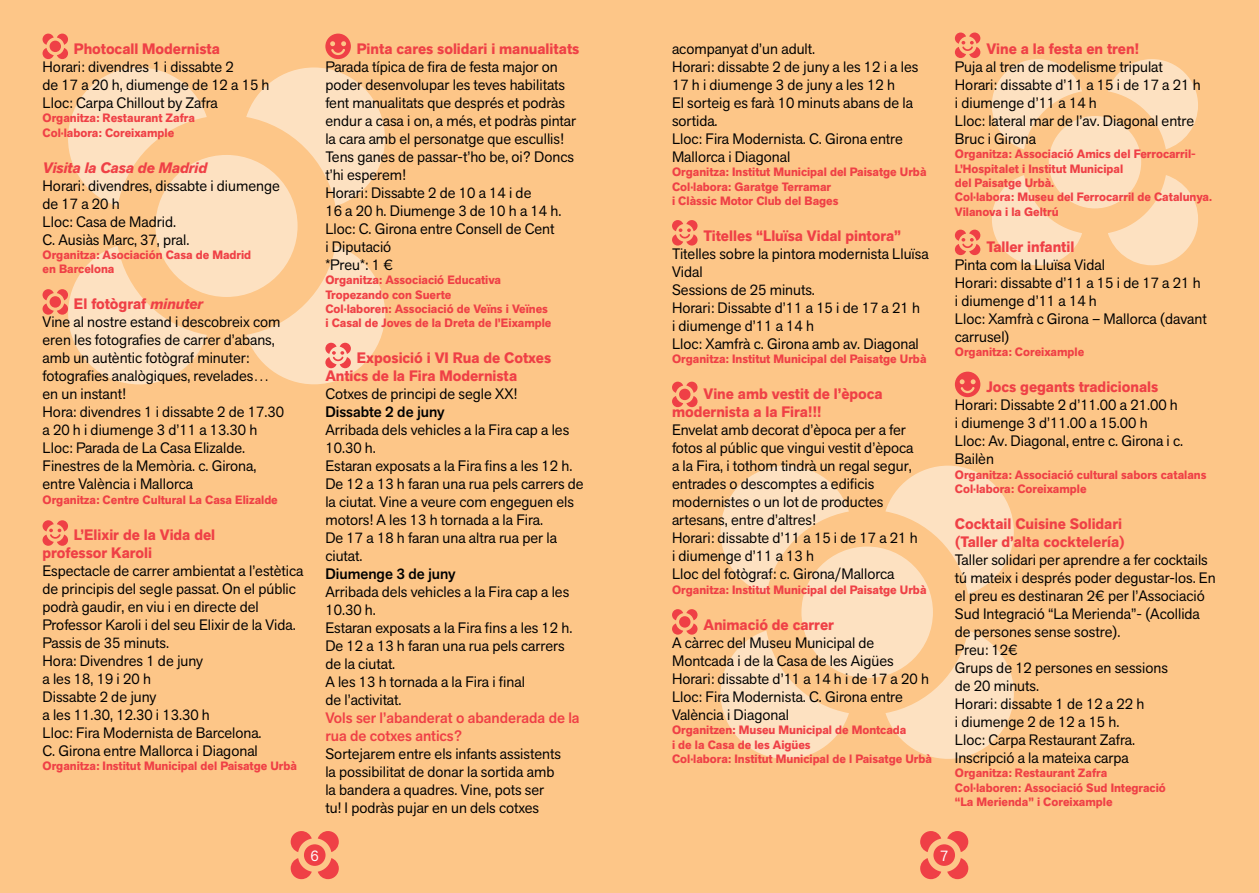
<style>
.page{position:relative;width:1259px;height:893px;background:#fdc688}
.page>*{position:absolute;margin:0;border:0;box-sizing:border-box;transform-origin:0 0}
.t1{font:15px/18px "Akzid Grtsk Next";color:#000}
.t2{font:700 15px/18px "Akzid Grtsk Next";color:#ef4046}
.t3{font:500 15px/18px "Akzid Grtsk Next";color:#ef4046}
.t4{font:500 15px "Akzid Grtsk Next";color:#000}
.t5{font:italic 700 15px "Akzid Grtsk Next";color:#ef4046}
.t6{font:15px "Akzid Grtsk Next";color:#fff}
.t7{font:700 12px/14.4px "Akzid Grtsk Next";color:#ef4046}
.s1{font-weight:700;color:#ef4046}
.s2{font-weight:700;font-style:italic;color:#ef4046}
</style>
<div class="page">
<div style="left:304px;top:844px;width:21px;height:22px;background:#ef4046;border-radius:50%"></div>
<svg style="left:291px;top:831px;width:21px;height:21px"></svg>
<svg style="left:291px;top:858px;width:21px;height:21px"></svg>
<svg style="left:318px;top:858px;width:21px;height:21px"></svg>
<svg style="left:318px;top:831px;width:21px;height:21px"></svg>
<div style="left:933px;top:844px;width:22px;height:22px;background:#ef4046;border-radius:50%"></div>
<svg style="left:920px;top:831px;width:21px;height:21px"></svg>
<svg style="left:920px;top:858px;width:21px;height:21px"></svg>
<svg style="left:947px;top:858px;width:21px;height:21px"></svg>
<svg style="left:947px;top:831px;width:21px;height:21px"></svg>
<div style="left:155px;top:155px;width:142px;height:142px;background:#fde1c1;border-radius:50%"></div>
<svg style="left:68px;top:68px;width:139px;height:138px"></svg>
<svg style="left:246px;top:67px;width:139px;height:139px"></svg>
<div style="left:1048px;top:116px;width:93px;height:92px;background:#fde1c1;border-radius:50%"></div>
<svg style="left:992px;top:59px;width:90px;height:90px"></svg>
<svg style="left:992px;top:175px;width:90px;height:90px"></svg>
<svg style="left:1107px;top:175px;width:91px;height:90px"></svg>
<svg style="left:1107px;top:59px;width:91px;height:90px"></svg>
<div style="left:801px;top:547px;width:132px;height:131px;background:#fde1c1;border-radius:50%"></div>
<svg style="left:720px;top:466px;width:129px;height:128px"></svg>
<svg style="left:720px;top:631px;width:129px;height:128px"></svg>
<svg style="left:885px;top:630px;width:129px;height:129px"></svg>
<svg style="left:885px;top:466px;width:128px;height:128px"></svg>
<svg style="left:43px;top:34px;width:25px;height:25px"></svg>
<svg style="left:43px;top:246px;width:164px;height:138px"></svg>
<svg style="left:43px;top:520px;width:25px;height:26px"></svg>
<svg style="left:246px;top:246px;width:139px;height:138px"></svg>
<svg style="left:325px;top:34px;width:26px;height:25px"></svg>
<svg style="left:672px;top:220px;width:25px;height:26px"></svg>
<svg style="left:672px;top:382px;width:25px;height:25px"></svg>
<svg style="left:672px;top:609px;width:25px;height:26px"></svg>
<svg style="left:955px;top:33px;width:25px;height:25px"></svg>
<svg style="left:955px;top:230px;width:25px;height:25px"></svg>
<svg style="left:955px;top:372px;width:25px;height:25px"></svg>
<p class="t2" style="left:74px;top:40px;width:148px">Photocall Modernista</p>
<p class="t1" style="left:43px;top:57px;width:228px">Horari: divendres 1 i dissabte 2<br>de 17 a 20 h, diumenge de 12 a 15 h<br>Lloc: Carpa Chillout by Zafra</p>
<p class="t7" style="left:43px;top:111px;width:154px">Organitza: Restaurant Zafra<br>Col·labora: Coreixample</p>
<p class="t5" style="left:43px;top:158px;width:166px">Visita la Casa de Madrid</p>
<p class="t1" style="left:43px;top:176px;width:239px">Horari: divendres, dissabte i diumenge de 17 a 20 h<br>Lloc: Casa de Madrid.<br>C. Ausiàs Marc, 37, pral.</p>
<p class="t7" style="left:43px;top:248px;width:210px">Organitza: Asociación Casa de Madrid en Barcelona</p>
<p class="t1" style="left:43px;top:295px;width:243px;text-indent:31px"><span class="s1">El fotògraf</span> <span class="s2">minuter<br></span>Vine al nostre estand i descobreix com eren les fotografies de carrer d’abans, amb un autèntic fotògraf minuter: fotografies analògiques, revelades… en un instant!<br>Hora: divendres 1 i dissabte 2 de 17.30 a 20 h i diumenge 3 d’11 a 13.30 h<br>Lloc: Parada de La Casa Elizalde.<br>Finestres de la Memòria. c. Girona, entre València i Mallorca</p>
<p class="t7" style="left:43px;top:493px;width:237px">Organitza: Centre Cultural La Casa Elizalde</p>
<p class="t2" style="left:43px;top:526px;width:174px;text-indent:31px">L’Elixir de la Vida del professor Karoli</p>
<p class="t1" style="left:43px;top:561px;width:262px">Espectacle de carrer ambientat a l’estètica de principis del segle passat. On el públic podrà gaudir, en viu i en directe del<br>Professor Karoli i del seu Elixir de la Vida.<br>Passis de 35 minuts.<br>Hora: Divendres 1 de juny<br>a les 18, 19 i 20 h<br>Dissabte 2 de juny<br>a les 11.30, 12.30 i 13.30 h<br>Lloc: Fira Modernista de Barcelona.<br>C. Girona entre Mallorca i Diagonal</p>
<p class="t7" style="left:43px;top:759px;width:256px">Organitza: Institut Municipal del Paisatge Urbà</p>
<p class="t2" style="left:357px;top:40px;width:224px">Pinta cares solidari i manualitats</p>
<p class="t1" style="left:325px;top:57px;width:252px">Parada típica de fira de festa major on poder desenvolupar les teves habilitats fent manualitats que després et podràs endur a casa i on, a més, et podràs pintar la cara amb el personatge que escullis!<br>Tens ganes de passar-t’ho be, oi? Doncs t’hi esperem!<br>Horari: Dissabte 2 de 10 a 14 i de<br>16 a 20 h. Diumenge 3 de 10 h a 14 h.<br>Lloc: C. Girona entre Consell de Cent<br>i Diputació<br>*Preu*: 1 €</p>
<p class="t7" style="left:325px;top:273px;width:227px">Organitza: Associació Educativa Tropezando con Suerte<br>Col·laboren: Associació de Veïns i Veïnes i Casal de Joves de la Dreta de l’Eixample</p>
<p class="t2" style="left:325px;top:349px;width:227px;text-indent:31px">Exposició i VI Rua de Cotxes<br>Antics de la Fira Modernista</p>
<p class="t1" style="left:325px;top:385px;width:193px">Cotxes de principi de segle XX!</p>
<p class="t4" style="left:325px;top:402px;width:121px">Dissabte 2 de juny</p>
<p class="t1" style="left:325px;top:421px;width:260px">Arribada dels vehicles a la Fira cap a les<br>10.30 h.<br>Estaran exposats a la Fira fins a les 12 h.<br>De 12 a 13 h faran una rua pels carrers de la ciutat. Vine a veure com engeguen els motors! A les 13 h tornada a la Fira.<br>De 17 a 18 h faran una altra rua per la ciutat.</p>
<p class="t4" style="left:325px;top:564px;width:132px">Diumenge 3 de juny</p>
<p class="t1" style="left:325px;top:583px;width:248px">Arribada dels vehicles a la Fira cap a les<br>10.30 h.<br>Estaran exposats a la Fira fins a les 12 h.<br>De 12 a 13 h faran una rua pels carrers de la ciutat.<br>A les 13 h tornada a la Fira i final<br>de l’activitat.</p>
<p class="t3" style="left:325px;top:709px;width:256px">Vols ser l’abanderat o abanderada de la rua de cotxes antics?</p>
<p class="t1" style="left:325px;top:745px;width:237px">Sortejarem entre els infants assistents la possibilitat de donar la sortida amb la bandera a quadres. Vine, pots ser tu! I podràs pujar en un dels cotxes</p>
<p class="t1" style="left:672px;top:39px;width:248px">acompanyat d’un adult.<br>Horari: dissabte 2 de juny a les 12 i a les<br>17 h i diumenge 3 de juny a les 12 h<br>El sorteig es farà 10 minuts abans de la sortida.<br>Lloc: Fira Modernista. C. Girona entre<br>Mallorca i Diagonal</p>
<p class="t7" style="left:672px;top:165px;width:256px">Organitza: Institut Municipal del Paisatge Urbà<br>Col·labora: Garatge Terramar<br>i Clàssic Motor Club del Bages</p>
<p class="t2" style="left:703px;top:227px;width:199px">Titelles “Lluïsa Vidal pintora”</p>
<p class="t1" style="left:672px;top:245px;width:258px">Titelles sobre la pintora modernista Lluïsa<br>Vidal<br>Sessions de 25 minuts.<br>Horari: Dissabte d’11 a 15 i de 17 a 21 h<br>i diumenge d’11 a 14 h<br>Lloc: Xamfrà c. Girona amb av. Diagonal</p>
<p class="t7" style="left:672px;top:352px;width:256px">Organitza: Institut Municipal del Paisatge Urbà</p>
<p class="t2" style="left:672px;top:385px;width:212px;text-indent:31px">Vine amb vestit de l’època modernista a la Fira!!!</p>
<p class="t1" style="left:672px;top:421px;width:247px">Envelat amb decorat d’època per a fer fotos al públic que vingui vestit d’època a la Fira, i tothom tindrà un regal segur, entrades o descomptes a edificis modernistes o un lot de productes artesans, entre d’altres!<br>Horari: dissabte d’11 a 15 i de 17 a 21 h i diumenge d’11 a 13 h<br>Lloc del fotògraf: c. Girona/Mallorca</p>
<p class="t7" style="left:672px;top:583px;width:256px">Organitza: Institut Municipal del Paisatge Urbà</p>
<p class="t2" style="left:703px;top:616px;width:132px">Animació de carrer</p>
<p class="t1" style="left:672px;top:633px;width:258px">A càrrec del Museu Municipal de<br>Montcada i de la Casa de les Aigües<br>Horari: dissabte d’11 a 14 h i de 17 a 20 h<br>Lloc: Fira Modernista. C. Girona entre<br>València i Diagonal</p>
<p class="t7" style="left:672px;top:723px;width:261px">Organitzen: Museu Municipal de Montcada<br>i de la Casa de les Aigües<br>Col·labora: Institut Municipal de l Paisatge Urbà</p>
<p class="t2" style="left:986px;top:40px;width:154px">Vine a la festa en tren!</p>
<p class="t1" style="left:955px;top:57px;width:247px">Puja al tren de modelisme tripulat<br>Horari: dissabte d’11 a 15 i de 17 a 21 h i diumenge d’11 a 14 h<br>Lloc: lateral mar de l’av. Diagonal entre<br>Bruc i Girona</p>
<p class="t7" style="left:955px;top:147px;width:259px">Organitza: Associació Amics del Ferrocarril-L’Hospitalet i Institut Municipal<br>del Paisatge Urbà.<br>Col·labora: Museu del Ferrocarril de Catalunya.<br>Vilanova i la Geltrú</p>
<p class="t2" style="left:986px;top:238px;width:89px">Taller infantil</p>
<p class="t1" style="left:955px;top:255px;width:253px">Pinta com la Lluïsa Vidal<br>Horari: dissabte d’11 a 15 i de 17 a 21 h i diumenge d’11 a 14 h<br>Lloc: Xamfrà c Girona – Mallorca (davant carrusel)</p>
<p class="t7" style="left:955px;top:345px;width:131px">Organitza: Coreixample</p>
<p class="t2" style="left:986px;top:378px;width:173px">Jocs gegants tradicionals</p>
<p class="t1" style="left:955px;top:396px;width:230px">Horari: Dissabte 2 d’11.00 a 21.00 h i diumenge 3 d’11.00 a 15.00 h<br>Lloc: Av. Diagonal, entre c. Girona i c.<br>Bailèn</p>
<p class="t7" style="left:955px;top:467px;width:253px">Organitza: Associació cultural sabors catalans<br>Col·labora: Coreixample</p>
<p class="t2" style="left:955px;top:515px;width:172px">Cocktail Cuisine Solidari (Taller d’alta cocktelería)</p>
<p class="t1" style="left:955px;top:551px;width:262px">Taller solidari per aprendre a fer cocktails tú mateix i després poder degustar-los. En el preu es destinaran 2€ per l’Associació<br>Sud Integració “La Merienda”- (Acollida de persones sense sostre).<br>Preu: 12€<br>Grups de 12 persones en sessions<br>de 20 minuts.<br>Horari: dissabte 1 de 12 a 22 h<br>i diumenge 2 de 12 a 15 h.<br>Lloc: Carpa Restaurant Zafra.<br>Inscripció a la mateixa carpa</p>
<p class="t7" style="left:955px;top:766px;width:212px">Organitza: Restaurant Zafra<br>Col·laboren: Associació Sud Integració “La Merienda” i Coreixample</p>
<p class="t6" style="left:310px;top:846px;width:10px">6</p>
<p class="t6" style="left:940px;top:846px;width:10px">7</p>
</div>
